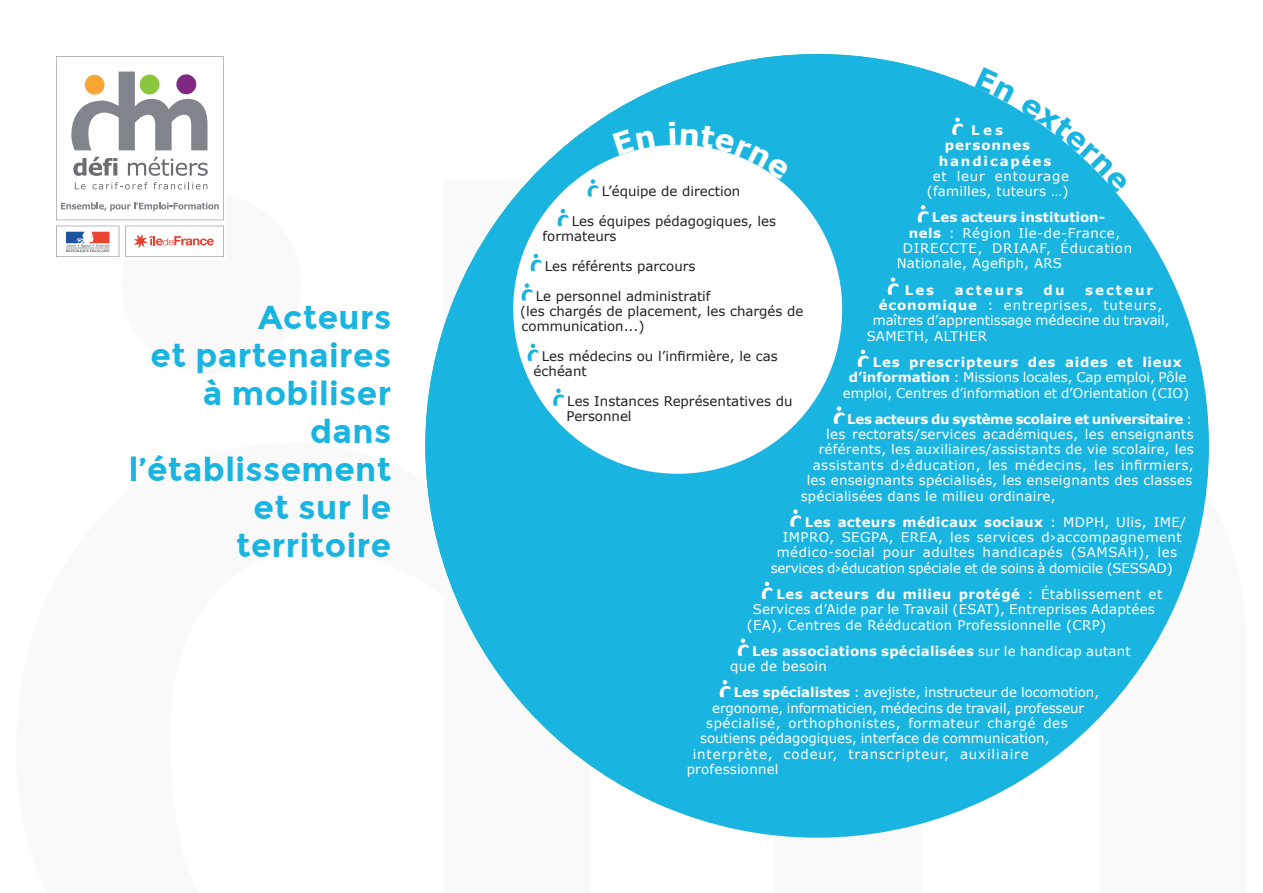
<style>
.page{position:relative;width:1263px;height:893px;background:#fff}
.page>*{position:absolute;margin:0;border:0;box-sizing:border-box;transform-origin:0 0}
.t1{font:700 33px/38px "Montserrat";letter-spacing:.015em;color:#1ab4e0;text-align:right}
.t2{font:13.35px/15.3px "Verdana";letter-spacing:.02em;color:#fff}
.t3{font:13.35px/15.3px "Verdana";color:#231f20}
.t4{font:13.35px "Verdana";color:#fff}
.t5{font:13.35px "Verdana";letter-spacing:.04em;color:#fff}
.t6{font:13.35px "Verdana";letter-spacing:-.01em;color:#fff}
.t7{font:700 13.35px "Verdana";letter-spacing:.035em;color:#fff}
.t8{font:13.35px "Verdana";letter-spacing:-.005em;color:#fff}
.t9{font:13.35px "Verdana";letter-spacing:.065em;color:#fff}
.t10{font:700 13.35px "Verdana";letter-spacing:-.025em;color:#fff}
.t11{font:700 13.35px "Verdana";letter-spacing:.055em;color:#fff}
.t12{font:13.35px "Verdana";letter-spacing:.055em;color:#fff}
.t13{font:700 13.35px "Verdana";letter-spacing:.005em;color:#fff}
.t14{font:13.35px "Verdana";letter-spacing:.06em;color:#fff}
.t15{font:700 13.35px "Verdana";letter-spacing:.155em;color:#fff}
.t16{font:700 13.35px "Verdana";letter-spacing:.14em;color:#fff}
.t17{font:700 13.35px "Verdana";letter-spacing:.07em;color:#fff}
.s1{font-weight:700}
.s2{font-weight:400}
</style>
<div class="page">
<svg style="left:56px;top:220px;width:168px;height:37px"></svg>
<svg style="left:56px;top:226px;width:63px;height:31px"></svg>
<svg style="left:125px;top:226px;width:99px;height:31px"></svg>
<svg style="left:56px;top:56px;width:168px;height:164px"></svg>
<div style="left:425px;top:54px;width:784px;height:784px;background:#1ab4e0;border-radius:50%"></div>
<svg style="left:952px;top:118px;width:11px;height:17px"></svg>
<svg style="left:918px;top:205px;width:10px;height:17px"></svg>
<svg style="left:888px;top:277px;width:10px;height:18px"></svg>
<svg style="left:858px;top:350px;width:10px;height:17px"></svg>
<svg style="left:834px;top:406px;width:10px;height:18px"></svg>
<svg style="left:790px;top:509px;width:11px;height:18px"></svg>
<svg style="left:762px;top:582px;width:10px;height:17px"></svg>
<svg style="left:738px;top:638px;width:10px;height:18px"></svg>
<svg style="left:720px;top:680px;width:10px;height:17px"></svg>
<div style="left:513px;top:145px;width:329px;height:329px;background:#fff;border-radius:50%"></div>
<svg style="left:587px;top:179px;width:11px;height:17px"></svg>
<svg style="left:557px;top:209px;width:11px;height:17px"></svg>
<svg style="left:530px;top:254px;width:11px;height:17px"></svg>
<svg style="left:521px;top:283px;width:11px;height:18px"></svg>
<svg style="left:527px;top:344px;width:11px;height:17px"></svg>
<svg style="left:553px;top:389px;width:11px;height:17px"></svg>
<svg style="left:975px;top:87px;width:142px;height:106px"></svg>
<svg style="left:621px;top:146px;width:34px;height:9px"></svg>
<svg style="left:671px;top:144px;width:109px;height:36px"></svg>
<p class="t1" style="left:129px;top:298px;width:264px">Acteurs<br>et partenaires à mobiliser dans l’établissement et sur le territoire</p>
<p class="t7" style="left:971px;top:121px;width:33px">Les</p>
<p class="t17" style="left:945px;top:137px;width:87px">personnes</p>
<p class="t16" style="left:939px;top:152px;width:114px">handicapées</p>
<p class="t14" style="left:933px;top:168px;width:138px">et leur entourage</p>
<p class="t2" style="left:927px;top:183px;width:143px">(familles, tuteurs …)</p>
<p class="t13" style="left:932px;top:209px;width:175px">Les acteurs institution-</p>
<p class="t5" style="left:909px;top:224px;width:213px"><span class="s1">nels</span> : Région Ile-de-France,</p>
<p class="t12" style="left:903px;top:240px;width:231px">DIRECCTE, DRIAAF, Éducation</p>
<p class="t2" style="left:897px;top:256px;width:167px">Nationale, Agefiph, ARS</p>
<p class="t7" style="left:905px;top:281px;width:31px">Les</p>
<p class="t15" style="left:955px;top:281px;width:70px">acteurs</p>
<p class="t7" style="left:1043px;top:281px;width:22px">du</p>
<p class="t15" style="left:1085px;top:281px;width:70px">secteur</p>
<p class="t9" style="left:879px;top:297px;width:285px"><span class="s1">économique</span> : entreprises, tuteurs,</p>
<p class="t8" style="left:873px;top:312px;width:299px">maîtres d’apprentissage médecine du travail,</p>
<p class="t2" style="left:867px;top:328px;width:122px">SAMETH, ALTHER</p>
<p class="t11" style="left:873px;top:353px;width:310px">Les prescripteurs des aides et lieux</p>
<p class="t8" style="left:849px;top:369px;width:339px"><span class="s1">d’information</span> : Missions locales, Cap emploi, Pôle</p>
<p class="t4" style="left:843px;top:384px;width:348px">emploi, Centres d’information et d’Orientation (CIO)</p>
<p class="t10" style="left:847px;top:410px;width:346px">Les acteurs du système scolaire et universitaire <span class="s2">:</span></p>
<p class="t2" style="left:826px;top:426px;width:369px">les rectorats/services académiques, les enseignants</p>
<p class="t2" style="left:819px;top:441px;width:377px">référents, les auxiliaires/assistants de vie scolaire, les</p>
<p class="t2" style="left:813px;top:457px;width:382px">assistants d›éducation, les médecins, les infirmiers,</p>
<p class="t2" style="left:807px;top:472px;width:387px">les enseignants spécialisés, les enseignants des classes</p>
<p class="t2" style="left:801px;top:488px;width:256px">spécialisées dans le milieu ordinaire,</p>
<p class="t7" style="left:805px;top:513px;width:383px">Les acteurs médicaux sociaux <span class="s2">: MDPH, Ulis, IME/</span></p>
<p class="t2" style="left:783px;top:529px;width:401px">IMPRO, SEGPA, EREA, les services d›accompagnement</p>
<p class="t5" style="left:777px;top:544px;width:402px">médico-social pour adultes handicapés (SAMSAH), les</p>
<p class="t6" style="left:771px;top:559px;width:403px">services d›éducation spéciale et de soins à domicile (SESSAD)</p>
<p class="t7" style="left:776px;top:585px;width:387px">Les acteurs du milieu protégé <span class="s2">: Établissement et</span></p>
<p class="t2" style="left:753px;top:601px;width:404px">Services d’Aide par le Travail (ESAT), Entreprises Adaptées</p>
<p class="t2" style="left:747px;top:617px;width:361px">(EA), Centres de Rééducation Professionnelle (CRP)</p>
<p class="t2" style="left:730px;top:643px;width:402px;text-indent:22px"><span class="s1">Les associations spécialisées</span> sur le handicap autant que de besoin</p>
<p class="t4" style="left:734px;top:684px;width:367px"><span class="s1">Les spécialistes</span> : avejiste, instructeur de locomotion,</p>
<p class="t6" style="left:712px;top:699px;width:374px">ergonome, informaticien, médecins de travail, professeur</p>
<p class="t5" style="left:706px;top:715px;width:363px">spécialisé, orthophonistes, formateur chargé des</p>
<p class="t4" style="left:700px;top:730px;width:351px">soutiens pédagogiques, interface de communication,</p>
<p class="t9" style="left:693px;top:745px;width:338px">interprète, codeur, transcripteur, auxiliaire</p>
<p class="t2" style="left:687px;top:761px;width:93px">professionnel</p>
<p class="t3" style="left:602px;top:184px;width:140px">L’équipe de direction</p>
<p class="t3" style="left:543px;top:213px;width:235px;text-indent:29px">Les équipes pédagogiques, les formateurs</p>
<p class="t3" style="left:545px;top:258px;width:152px">Les référents parcours</p>
<p class="t3" style="left:520px;top:288px;width:285px;text-indent:16px">Le personnel administratif<br>(les chargés de placement, les chargés de communication...)</p>
<p class="t3" style="left:534px;top:348px;width:246px;text-indent:8px">Les médecins ou l’infirmière, le cas échéant</p>
<p class="t3" style="left:567px;top:393px;width:227px">Les Instances Représentatives du<br>Personnel</p>
</div>
